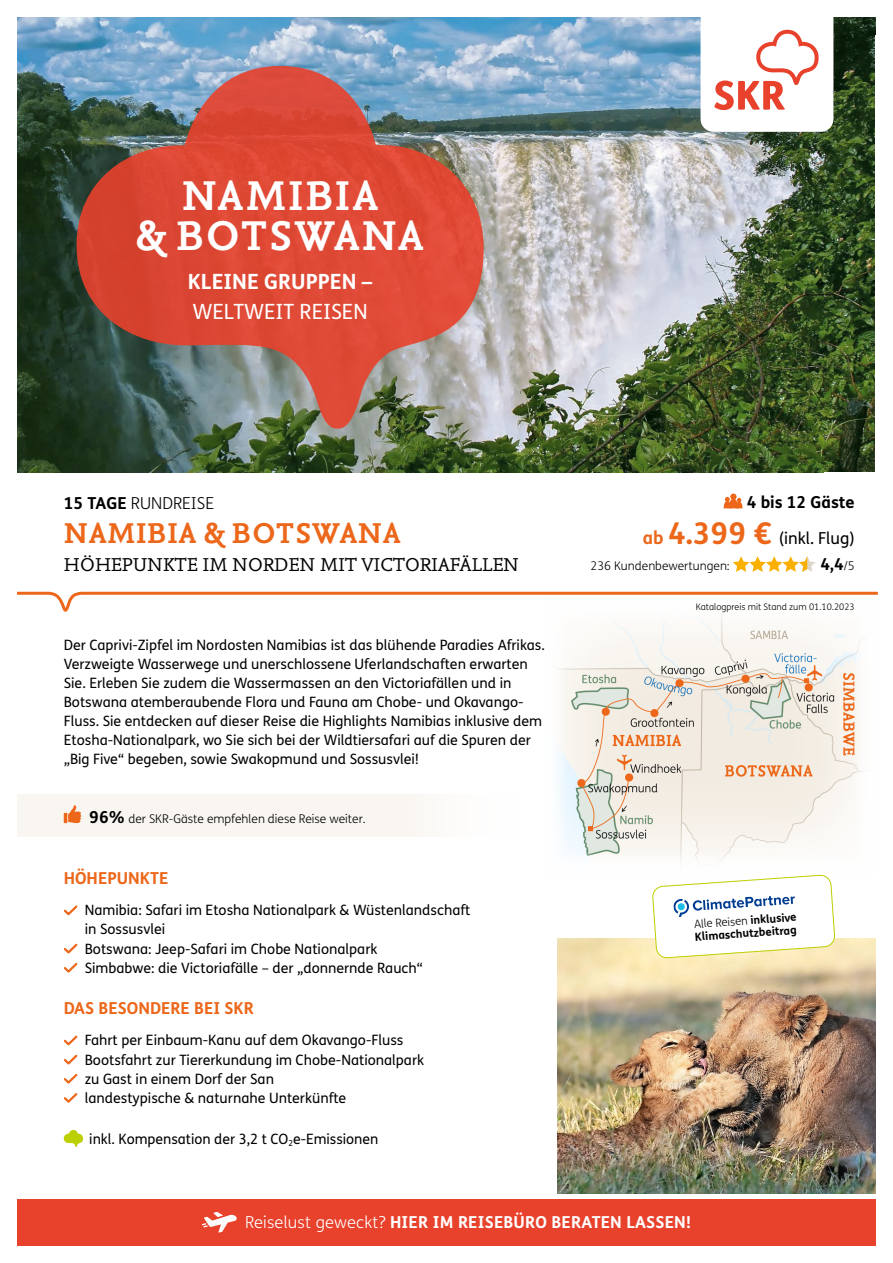
<style>
.page{position:relative;width:893px;height:1263px;background:#fff}
.page>*{position:absolute;margin:0;border:0;box-sizing:border-box;transform-origin:0 0}
.t1{font:700 43.5px/40.5px "Nexus Mix Pro";letter-spacing:.01em;color:#fff;text-align:center}
.t2{font:700 30px "Nexus Mix Pro";letter-spacing:.01em;color:#ec671a}
.t3{font:700 21px "FS Me";color:#fff}
.t4{font:21px "FS Me";color:#fff}
.t5{font:19.5px "Nexus Mix Pro";letter-spacing:.01em;color:#000}
.t6{font:700 16.5px "FS Me";letter-spacing:.01em;color:#fff}
.t7{font:700 16.5px/35.2px "FS Me";color:#000;text-align:right}
.t8{font:700 16.5px "FS Me";color:#ec671a}
.t9{font:300 16.5px "FS Me";color:#000}
.t10{font:14.25px/19.2px "FS Me";color:#000}
.t11{font:300 12px "FS Me";color:#000}
.t12{font:700 11.25px/12.8px "FS Me";color:#000}
.t13{font:300 9px "FS Me";color:#000}
.s1{font-weight:700}
.s2{font-weight:700;font-size:16.5px}
.s3{font-size:18px;color:#ec671a}
.s4{font-size:30px;color:#ec671a}
.s5{font-weight:400}
.s6{font-weight:300;font-size:12px}
.s7{font-weight:300}
</style>
<div class="page">
<img style="left:17px;top:17px;width:859px;height:455px">
<svg style="left:63px;top:905px;width:15px;height:11px"></svg>
<svg style="left:63px;top:943px;width:15px;height:11px"></svg>
<svg style="left:63px;top:963px;width:15px;height:10px"></svg>
<svg style="left:63px;top:1035px;width:15px;height:11px"></svg>
<svg style="left:63px;top:1054px;width:15px;height:11px"></svg>
<svg style="left:63px;top:1074px;width:15px;height:29px"></svg>
<svg style="left:64px;top:1130px;width:19px;height:17px"></svg>
<div style="left:701px;top:6px;width:132px;height:126px;background:#fff;border-radius:13px"></div>
<svg style="left:714px;top:30px;width:105px;height:80px"></svg>
<div style="left:17px;top:1199px;width:859px;height:47px;background:#e8412c"></div>
<svg style="left:202px;top:1212px;width:35px;height:21px"></svg>
<div style="left:17px;top:794px;width:509px;height:43px;background:#f9f5f0"></div>
<svg style="left:64px;top:805px;width:17px;height:18px"></svg>
<img style="left:557px;top:939px;width:319px;height:255px">
<svg style="left:77px;top:66px;width:407px;height:363px;background:#b26055"></svg>
<img style="left:555px;top:613px;width:309px;height:262px">
<svg style="left:733px;top:556px;width:82px;height:16px"></svg>
<svg style="left:723px;top:493px;width:20px;height:15px"></svg>
<svg style="left:17px;top:591px;width:861px;height:21px"></svg>
<svg style="left:652px;top:875px;width:183px;height:83px"></svg>
<h1 class="t1" style="left:136px;top:174px;width:289px">NAMIBIA<br>&amp; BOTSWANA</h1>
<h3 class="t3" style="left:188px;top:265px;width:186px">KLEINE GRUPPEN –</h3>
<h3 class="t4" style="left:193px;top:297px;width:177px">WELTWEIT REISEN</h3>
<p class="t9" style="left:64px;top:492px;width:152px"><span class="s1">15 TAGE</span> RUNDREISE</p>
<h2 class="t2" style="left:64px;top:510px;width:338px">NAMIBIA &amp; BOTSWANA</h2>
<h3 class="t5" style="left:64px;top:549px;width:456px">HÖHEPUNKTE IM NORDEN MIT VICTORIAFÄLLEN</h3>
<p class="t10" style="left:64px;top:635px;width:483px">Der Caprivi-Zipfel im Nordosten Namibias ist das blühende Paradies Afrikas.<br>Verzweigte Wasserwege und unerschlossene Uferlandschaften erwarten Sie. Erleben Sie zudem die Wassermassen an den Victoriafällen und in Botswana atemberaubende Flora und Fauna am Chobe- und Okavango-Fluss. Sie entdecken auf dieser Reise die Highlights Namibias inklusive dem Etosha-Nationalpark, wo Sie sich bei der Wildtiersafari auf die Spuren der „Big Five“ begeben, sowie Swakopmund und Sossusvlei!</p>
<p class="t11" style="left:89px;top:810px;width:278px"><span class="s2">96%</span> der SKR-Gäste empfehlen diese Reise weiter.</p>
<p class="t8" style="left:64px;top:865px;width:106px">HÖHEPUNKTE</p>
<p class="t10" style="left:85px;top:900px;width:387px">Namibia: Safari im Etosha Nationalpark &amp; Wüstenlandschaft in Sossusvlei<br>Botswana: Jeep-Safari im Chobe Nationalpark<br>Simbabwe: die Victoriafälle – der „donnernde Rauch“</p>
<p class="t8" style="left:64px;top:996px;width:192px">DAS BESONDERE BEI SKR</p>
<p class="t10" style="left:85px;top:1030px;width:341px">Fahrt per Einbaum-Kanu auf dem Okavango-Fluss Bootsfahrt zur Tiererkundung im Chobe-Nationalpark zu Gast in einem Dorf der San<br>landestypische &amp; naturnahe Unterkünfte</p>
<p class="t10" style="left:89px;top:1129px;width:291px">inkl. Kompensation der 3,2 t CO<sub>2</sub>e-Emissionen</p>
<p class="t7" style="left:643px;top:484px;width:213px">4 bis 12 Gäste<br><span class="s3">ab</span> <span class="s4">4.399 €</span> <span class="s5">(inkl. Flug)</span></p>
<p class="t11" style="left:590px;top:558px;width:141px">236 Kundenbewertungen:</p>
<p class="t7" style="left:820px;top:546px;width:36px">4,4<span class="s6">/5</span></p>
<p class="t13" style="left:696px;top:601px;width:161px">Katalogpreis mit Stand zum 01.10.2023</p>
<p class="t12" style="left:694px;top:917px;width:104px;rotate:-4deg"><span class="s7">Alle Reisen</span> inklusive<br>Klimaschutzbeitrag</p>
<p class="t6" style="left:245px;top:1209px;width:447px"><span class="s7">Reiselust geweckt?</span> HIER IM REISEBÜRO BERATEN LASSEN!</p>
</div>
